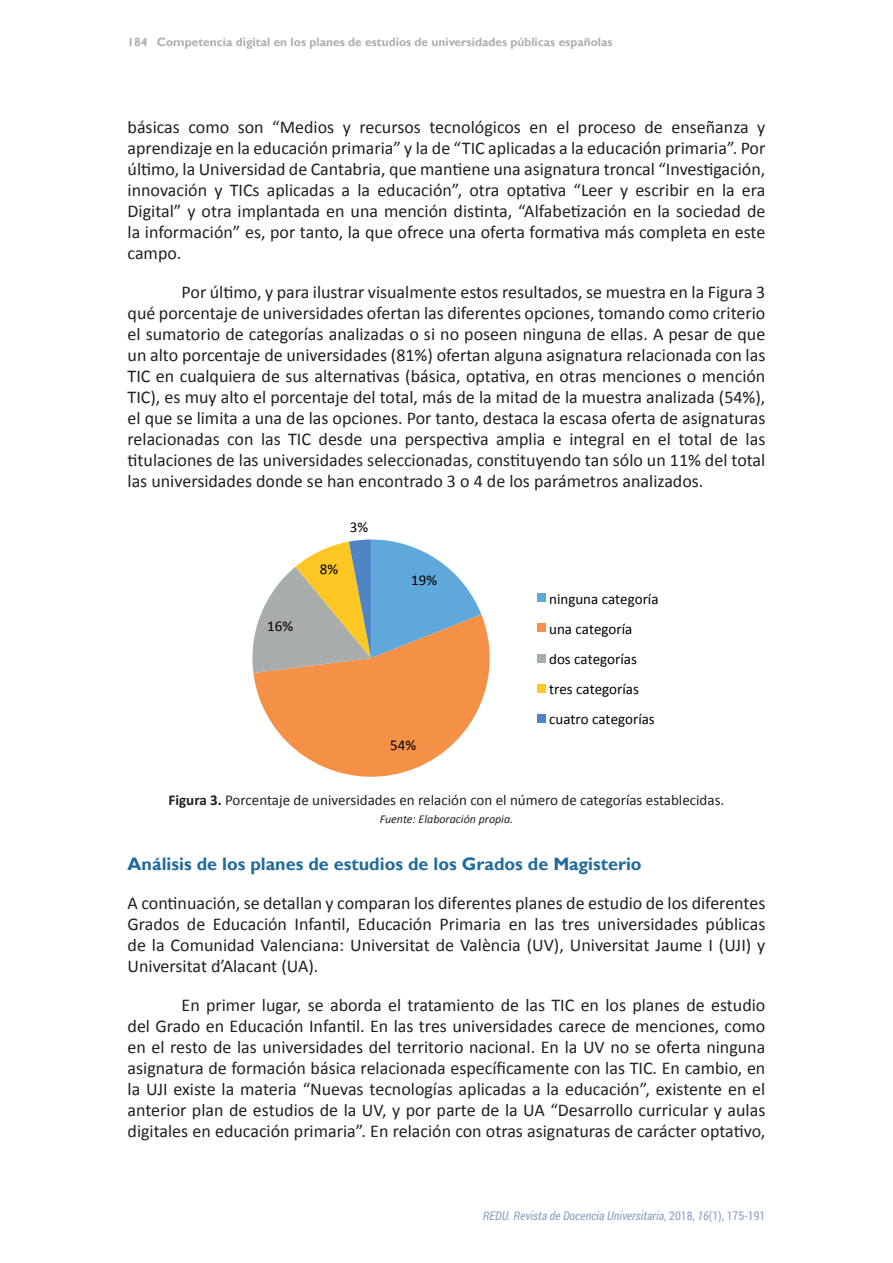
<style>
.page{position:relative;width:893px;height:1263px;background:#fff}
.page>*{position:absolute;margin:0;border:0;box-sizing:border-box;transform-origin:0 0}
.REDU_TXTGRAL{font:18px/21px "Calibri";color:#231f20;text-align:justify}
.REDU_TXTGRAL_1P{font:18px/21px "Calibri";color:#231f20;text-align:justify}
.REDU_TIT2{font:700 18px "Gill Sans";color:#216a9c}
.t1{font:15px/30.2px "Calibri";color:#000001}
.REDU_TIT_TABLA{font:15px "Calibri";color:#231f20}
.t2{font:700 12px "Gill Sans";color:#b0aead}
.t3{font:italic 12px "Roboto Condensed";color:#8ca3c4}
.REDU_TIT_TABLA-2{font:italic 12px "Calibri";color:#231f20}
.s1{font-weight:700}
.s2{font-style:normal}
</style>
<div class="page">
<svg style="left:252px;top:539px;width:238px;height:238px"></svg>
<div style="left:538px;top:594px;width:8px;height:8px;background:#5ea8db"></div>
<div style="left:538px;top:624px;width:8px;height:8px;background:#f59147"></div>
<div style="left:538px;top:654px;width:8px;height:8px;background:#a9acac"></div>
<div style="left:538px;top:684px;width:8px;height:8px;background:#fec724"></div>
<div style="left:538px;top:714px;width:8px;height:8px;background:#5085c5"></div>
<p class="t2" style="left:128px;top:35px;width:487px">184 Competencia digital en los planes de estudios de universidades públicas españolas</p>
<p class="REDU_TXTGRAL" style="left:128px;top:116px;width:639px">básicas como son “Medios y recursos tecnológicos en el proceso de enseñanza y aprendizaje en la educación primaria” y la de “TIC aplicadas a la educación primaria”. Por último, la Universidad de Cantabria, que mantiene una asignatura troncal “Investigación, innovación y TICs aplicadas a la educación”, otra optativa “Leer y escribir en la era Digital” y otra implantada en una mención distinta, “Alfabetización en la sociedad de la información” es, por tanto, la que ofrece una oferta formativa más completa en este campo.</p>
<p class="REDU_TXTGRAL" style="left:128px;top:281px;width:639px;text-indent:54px">Por último, y para ilustrar visualmente estos resultados, se muestra en la Figura 3 qué porcentaje de universidades ofertan las diferentes opciones, tomando como criterio el sumatorio de categorías analizadas o si no poseen ninguna de ellas. A pesar de que un alto porcentaje de universidades (81%) ofertan alguna asignatura relacionada con las TIC en cualquiera de sus alternativas (básica, optativa, en otras menciones o mención TIC), es muy alto el porcentaje del total, más de la mitad de la muestra analizada (54%), el que se limita a una de las opciones. Por tanto, destaca la escasa oferta de asignaturas relacionadas con las TIC desde una perspectiva amplia e integral en el total de las titulaciones de las universidades seleccionadas, constituyendo tan sólo un 11% del total las universidades donde se han encontrado 3 o 4 de los parámetros analizados.</p>
<p class="t1" style="left:267px;top:611px;width:27px">16%</p>
<p class="t1" style="left:320px;top:554px;width:20px">8%</p>
<p class="t1" style="left:350px;top:512px;width:20px">3%</p>
<p class="t1" style="left:411px;top:564px;width:27px">19%</p>
<p class="t1" style="left:390px;top:729px;width:27px">54%</p>
<p class="t1" style="left:549px;top:584px;width:111px">ninguna categoría una categoría<br>dos categorías tres categorías cuatro categorías</p>
<p class="REDU_TIT_TABLA" style="left:169px;top:791px;width:557px"><span class="s1">Figura 3.</span> Porcentaje de universidades en relación con el número de categorías establecidas.</p>
<p class="REDU_TIT_TABLA-2" style="left:380px;top:811px;width:135px">Fuente: Elaboración propia.</p>
<p class="REDU_TIT2" style="left:128px;top:853px;width:516px">Análisis de los planes de estudios de los Grados de Magisterio</p>
<p class="REDU_TXTGRAL_1P" style="left:128px;top:892px;width:639px">A continuación, se detallan y comparan los diferentes planes de estudio de los diferentes Grados de Educación Infantil, Educación Primaria en las tres universidades públicas de la Comunidad Valenciana: Universitat de València (UV), Universitat Jaume I (UJI) y Universitat d’Alacant (UA).</p>
<p class="REDU_TXTGRAL" style="left:128px;top:994px;width:639px;text-indent:54px">En primer lugar, se aborda el tratamiento de las TIC en los planes de estudio del Grado en Educación Infantil. En las tres universidades carece de menciones, como en el resto de las universidades del territorio nacional. En la UV no se oferta ninguna asignatura de formación básica relacionada específicamente con las TIC. En cambio, en la UJI existe la materia “Nuevas tecnologías aplicadas a la educación”, existente en el anterior plan de estudios de la UV, y por parte de la UA “Desarrollo curricular y aulas digitales en educación primaria”. En relación con otras asignaturas de carácter optativo,</p>
<p class="t3" style="left:483px;top:1207px;width:284px">REDU. Revista de Docencia Universitaria<span class="s2">, 2018,</span> 16<span class="s2">(1), 175-191</span></p>
</div>
